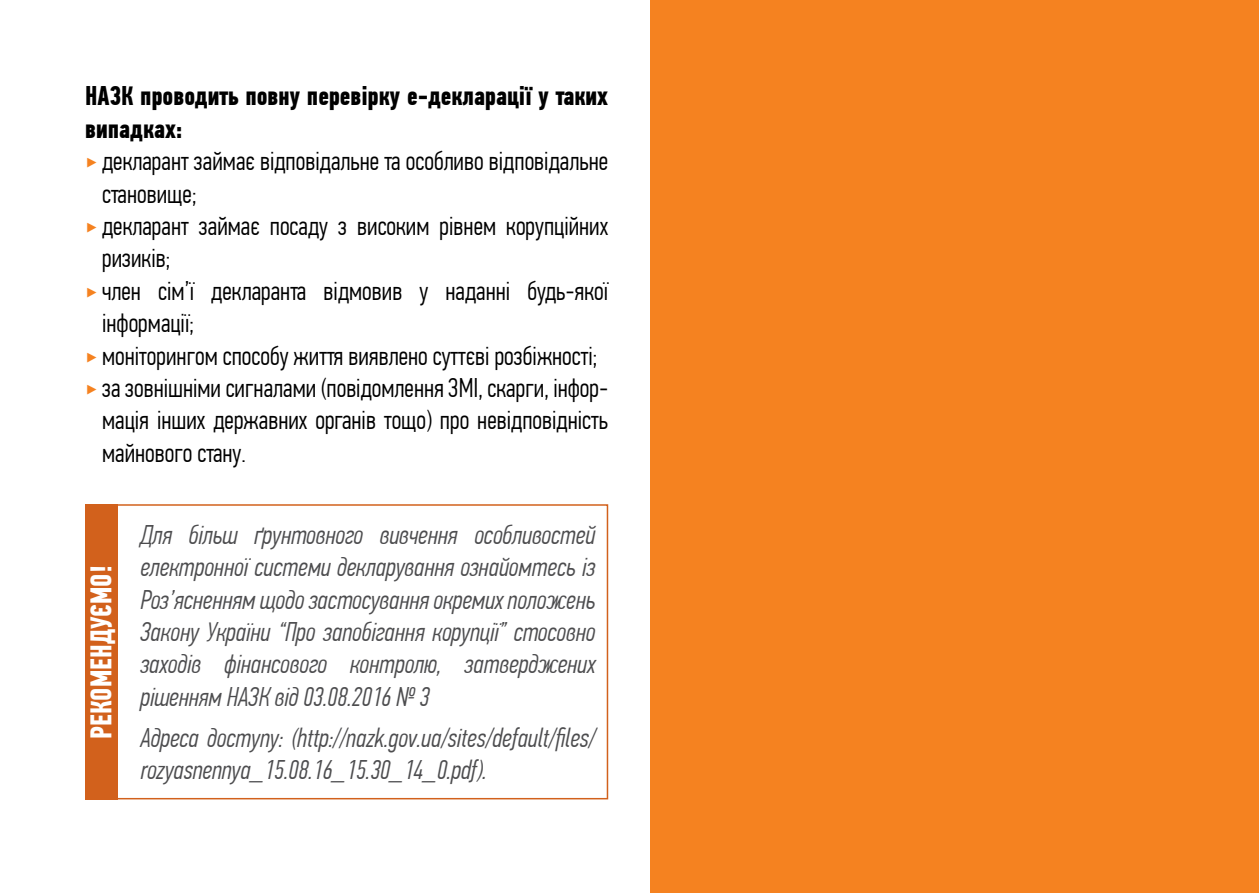
<style>
.page{position:relative;width:1259px;height:893px;background:#fff}
.page>*{position:absolute;margin:0;border:0;box-sizing:border-box;transform-origin:0 0}
.t1{font:700 29.7px "PF Din Text Comp Pro";color:#fff}
.t2{font:300 27px "PF Din Text Comp Pro";color:#000}
.t3{font:italic 300 27px/32.4px "PF Din Text Comp Pro";color:#4d4d4f;text-align:justify}
.t4{font:700 27px "PF Din Text Comp Pro";color:#000}
.s1{color:#f58220}
</style>
<div class="page">
<div style="left:85px;top:504px;width:523px;height:295px;border:2px solid #d2611c"></div>
<div style="left:85px;top:504px;width:32px;height:295px;background:#d2611c"></div>
<div style="left:651px;top:0;width:608px;height:893px;background:#f58220"></div>
<p class="t4" style="left:85px;top:80px;width:524px">НАЗК проводить повну перевірку е-декларації у таких</p>
<p class="t4" style="left:85px;top:112px;width:99px">випадках:</p>
<p class="t2" style="left:85px;top:145px;width:524px"><span class="s1">‣</span> декларант займає відповідальне та особливо відповідальне</p>
<p class="t2" style="left:102px;top:178px;width:96px">становище;</p>
<p class="t2" style="left:85px;top:210px;width:524px"><span class="s1">‣</span> декларант займає посаду з високим рівнем корупційних</p>
<p class="t2" style="left:102px;top:243px;width:70px">ризиків;</p>
<p class="t2" style="left:85px;top:275px;width:524px"><span class="s1">‣</span> член сім’ї декларанта відмовив у наданні будь-якої</p>
<p class="t2" style="left:102px;top:307px;width:93px">інформації;</p>
<p class="t2" style="left:85px;top:340px;width:514px"><span class="s1">‣</span> моніторингом способу життя виявлено суттєві розбіжності;</p>
<p class="t2" style="left:85px;top:372px;width:524px"><span class="s1">‣</span> за зовнішніми сигналами (повідомлення ЗМІ, скарги, інфор-</p>
<p class="t2" style="left:102px;top:405px;width:507px">мація інших державних органів тощо) про невідповідність</p>
<p class="t2" style="left:102px;top:437px;width:145px">майнового стану.</p>
<p class="t1" style="left:83px;top:738px;width:175px;rotate:-90deg">РЕКОМЕНДУЄМО!</p>
<p class="t3" style="left:140px;top:518px;width:456px">Для більш ґрунтовного вивчення особливостей електронної системи декларування ознайомтесь із Роз’ясненням щодо застосування окремих положень Закону України “Про запобігання корупції” стосовно заходів фінансового контролю, затверджених рішенням НАЗК від 03.08.2016 № 3</p>
<p class="t3" style="left:140px;top:721px;width:456px">Адреса доступу: (http://nazk.gov.ua/sites/default/files/ rozyasnennya_15.08.16_15.30_14_0.pdf).</p>
</div>
